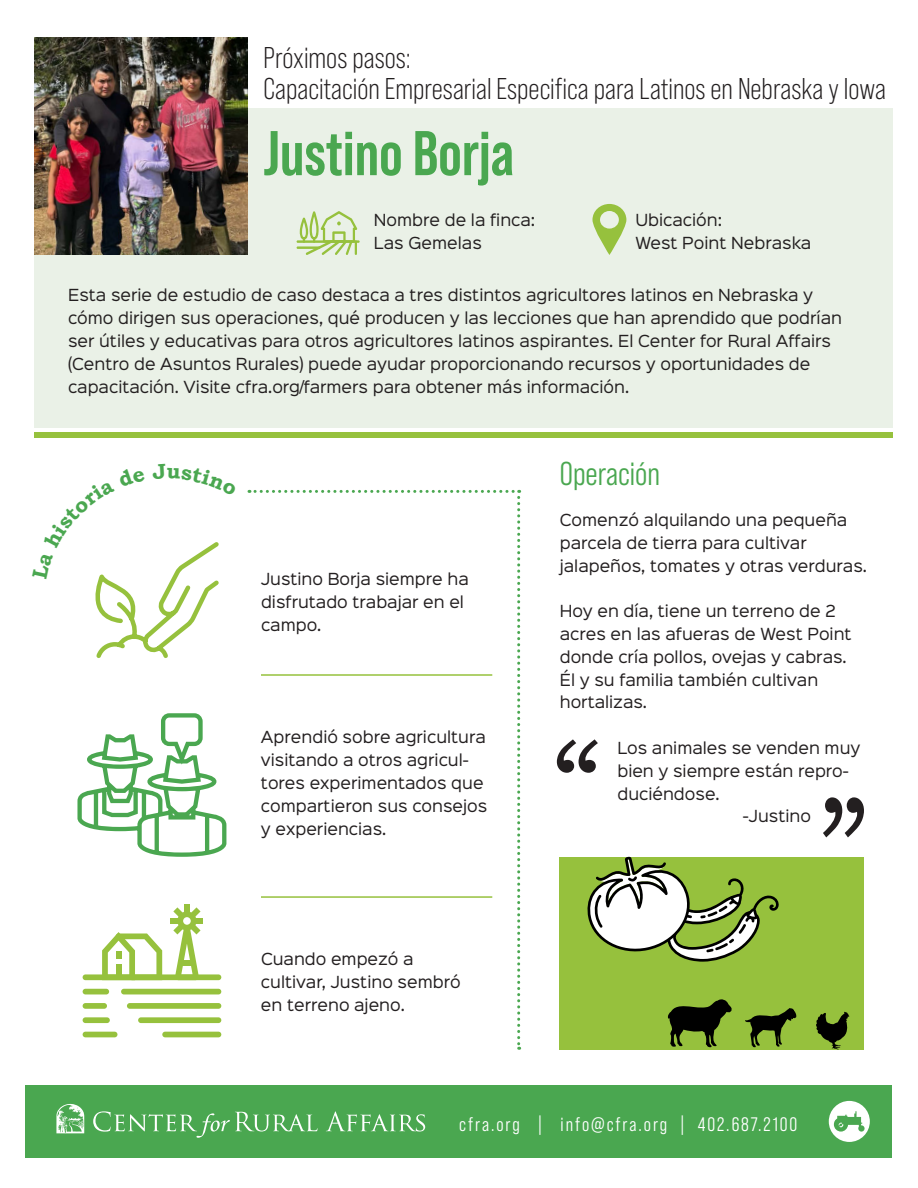
<style>
.page{position:relative;width:918px;height:1188px;background:#fff}
.page>*{position:absolute;margin:0;border:0;box-sizing:border-box;transform-origin:0 0}
.t1{font:700 63px "Bebas Neue Pro";color:#4aa750}
.t2{font:33px "Bebas Neue Pro Middle";color:#4aa750}
.t3{font:30px/31.5px "Bebas Neue Pro";color:#231f20}
.Section_Heading{font:19.5px "Bebas Neue Pro Middle";letter-spacing:.1em;color:#fff}
.t4{font:15px/22.8px "Sinkin Sans 400";color:#231f20}
</style>
<div class="page">
<div style="left:34px;top:108px;width:859px;height:320px;background:#eaf1e7"></div>
<div style="left:25px;top:1085px;width:866px;height:73px;background:#4aa750"></div>
<svg style="left:93px;top:1111px;width:225px;height:27px"></svg>
<svg style="left:326px;top:1111px;width:99px;height:21px"></svg>
<svg style="left:56px;top:1104px;width:28px;height:29px"></svg>
<div style="left:829px;top:1101px;width:41px;height:41px;background:#fff;border-radius:50%"></div>
<svg style="left:834px;top:1111px;width:31px;height:21px"></svg>
<img style="left:34px;top:38px;width:214px;height:216px">
<svg style="left:557px;top:739px;width:41px;height:34px"></svg>
<svg style="left:823px;top:797px;width:41px;height:40px"></svg>
<svg style="left:592px;top:204px;width:34px;height:51px"></svg>
<hr style="left:297px;top:240px;width:63px;height:3px;background:#96c13d">
<hr style="left:297px;top:246px;width:23px;height:3px;background:#96c13d">
<svg style="left:300px;top:211px;width:57px;height:44px"></svg>
<svg style="left:249px;top:490px;width:271px;height:560px"></svg>
<div style="left:34px;top:432px;width:859px;height:5px;background:#96c13d"></div>
<div style="left:162px;top:1032px;width:59px;height:5px;background:#96c13d;border-radius:3px"></div>
<div style="left:83px;top:1032px;width:34px;height:5px;background:#96c13d;border-radius:3px"></div>
<div style="left:138px;top:1017px;width:83px;height:6px;background:#96c13d;border-radius:3px"></div>
<div style="left:83px;top:1017px;width:27px;height:6px;background:#96c13d;border-radius:3px"></div>
<div style="left:127px;top:1003px;width:94px;height:6px;background:#96c13d;border-radius:3px"></div>
<div style="left:83px;top:1003px;width:24px;height:6px;background:#96c13d;border-radius:3px"></div>
<div style="left:121px;top:989px;width:100px;height:5px;background:#96c13d;border-radius:3px"></div>
<div style="left:83px;top:989px;width:26px;height:5px;background:#96c13d;border-radius:3px"></div>
<div style="left:83px;top:974px;width:138px;height:6px;background:#96c13d;border-radius:3px"></div>
<svg style="left:102px;top:932px;width:60px;height:43px"></svg>
<div style="left:184px;top:905px;width:6px;height:9px;background:#96c13d"></div>
<div style="left:171px;top:918px;width:9px;height:6px;background:#96c13d"></div>
<div style="left:194px;top:918px;width:9px;height:6px;background:#96c13d"></div>
<svg style="left:173px;top:907px;width:28px;height:68px"></svg>
<svg style="left:77px;top:713px;width:150px;height:144px"></svg>
<div style="left:560px;top:857px;width:304px;height:193px;background:#96c13d"></div>
<svg style="left:587px;top:857px;width:192px;height:105px"></svg>
<hr style="left:261px;top:674px;width:231px;height:2px;background:#96c13d">
<hr style="left:261px;top:896px;width:231px;height:2px;background:#96c13d">
<svg style="left:668px;top:999px;width:64px;height:48px"></svg>
<svg style="left:745px;top:1008px;width:52px;height:40px"></svg>
<svg style="left:816px;top:1011px;width:33px;height:39px"></svg>
<svg style="left:95px;top:542px;width:124px;height:116px"></svg>
<p class="t3" style="left:264px;top:41px;width:624px">Próximos pasos:<br>Capacitación Empresarial Especifica para Latinos en Nebraska y Iowa</p>
<p class="t1" style="left:264px;top:117px;width:252px">Justino Borja</p>
<p class="t4" style="left:635px;top:207px;width:88px">Ubicación:</p>
<p class="t4" style="left:635px;top:230px;width:177px">West Point Nebraska</p>
<p class="t4" style="left:68px;top:283px;width:775px">Esta serie de estudio de caso destaca a tres distintos agricultores latinos en Nebraska y cómo dirigen sus operaciones, qué producen y las lecciones que han aprendido que podrían ser útiles y educativas para otros agricultores latinos aspirantes. El Center for Rural Affairs (Centro de Asuntos Rurales) puede ayudar proporcionando recursos y oportunidades de capacitación. Visite cfra.org/farmers para obtener más información.</p>
<p class="t4" style="left:374px;top:207px;width:163px">Nombre de la finca:</p>
<p class="t4" style="left:374px;top:230px;width:109px">Las Gemelas</p>
<p class="t4" style="left:261px;top:566px;width:209px">Justino Borja siempre ha disfrutado trabajar en el campo.</p>
<p class="t4" style="left:261px;top:725px;width:228px">Aprendió sobre agricultura visitando a otros agricul&shy;tores experimentados que compartieron sus consejos y experiencias.</p>
<p class="t4" style="left:261px;top:947px;width:201px">Cuando empezó a cultivar, Justino sembró en terreno ajeno.</p>
<p class="t2" style="left:560px;top:455px;width:102px">Operación</p>
<p class="t4" style="left:560px;top:507px;width:309px">Comenzó alquilando una pequeña parcela de tierra para cultivar jalapeños, tomates y otras verduras.</p>
<p class="t4" style="left:560px;top:598px;width:293px">Hoy en día, tiene un terreno de 2 acres en las afueras de West Point donde cría pollos, ovejas y cabras.<br>Él y su familia también cultivan hortalizas.</p>
<p class="t4" style="left:617px;top:735px;width:245px">Los animales se venden muy bien y siempre están repro&shy;duciéndose.</p>
<p class="t4" style="left:743px;top:804px;width:70px">-Justino</p>
<p class="Section_Heading" style="left:459px;top:1114px;width:340px">cfra.org | info@cfra.org | 402.687.2100</p>
</div>
